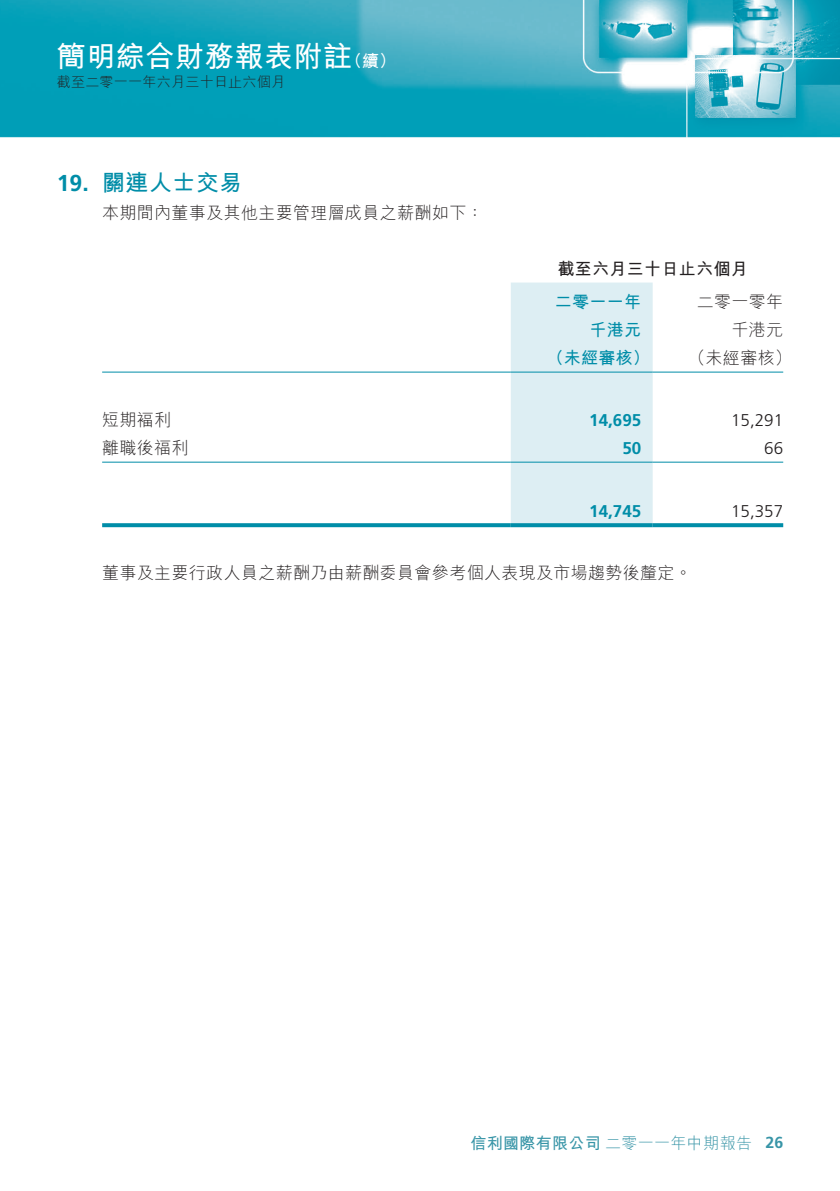
<style>
.page{position:relative;width:840px;height:1191px;background:#fff}
.page>*{position:absolute;margin:0;border:0;box-sizing:border-box;transform-origin:0 0}
.t1{font:700 29px "M Hei HK";letter-spacing:.02em;color:#fff}
.t2{font:700 23px "M Hei HK";letter-spacing:.02em;color:#008da8}
.t3{font:700 23px "Frutiger LT Std";color:#008da8}
.t4{font:300 17px "M Hei HK";letter-spacing:.02em;color:#231f20}
.t5{font:700 17px "M Hei HK";letter-spacing:.02em;color:#008da8}
.t6{font:300 17px "Frutiger LT Std";color:#231f20}
.t7{font:700 17px "Frutiger LT Std";color:#008da8}
.t8{font:700 17px "M Hei HK";letter-spacing:.02em;color:#231f20}
.t9{font:700 17px "M Hei HK";color:#fff}
.t10{font:300 16px "M Hei HK";letter-spacing:.02em;color:#3895a7}
.t11{font:700 16px "Frutiger LT Std";color:#3895a7}
.t12{font:300 14px "M Hei HK";letter-spacing:.02em;color:#231f20}
.s1{font-weight:700}
</style>
<div class="page">
<img style="left:0;top:0;width:839px;height:528px">
<div style="left:510px;top:282px;width:142px;height:241px;background:#ddeef3"></div>
<hr style="left:102px;top:371px;width:408px;height:1px;background:#008da8">
<hr style="left:510px;top:371px;width:142px;height:1px;background:#008da8">
<hr style="left:652px;top:371px;width:130px;height:1px;background:#008da8">
<hr style="left:102px;top:461px;width:408px;height:1px;background:#008da8">
<hr style="left:510px;top:461px;width:142px;height:1px;background:#008da8">
<hr style="left:652px;top:461px;width:130px;height:1px;background:#008da8">
<svg style="left:102px;top:523px;width:408px;height:4px;fill:#008da8"></svg>
<svg style="left:510px;top:523px;width:142px;height:4px"></svg>
<svg style="left:652px;top:523px;width:130px;height:4px"></svg>
<h1 class="t1" style="left:57px;top:35px;width:297px">簡明綜合財務報表附註</h1>
<p class="t12" style="left:57px;top:74px;width:230px">截至二零一一年六月三十日止六個月</p>
<p class="t9" style="left:345px;top:48px;width:52px">（續(</p>
<h2 class="t3" style="left:57px;top:169px;width:33px">19.</h2>
<h2 class="t2" style="left:102px;top:165px;width:142px">關連人士交易</h2>
<p class="t4" style="left:102px;top:204px;width:382px">本期間內董事及其他主要管理層成員之薪酬如下：</p>
<p class="t4" style="left:102px;top:411px;width:71px">短期褔利</p>
<p class="t4" style="left:102px;top:439px;width:88px">離職後福利</p>
<p class="t8" style="left:557px;top:256px;width:192px">截至六月三十日止六個月</p>
<p class="t4" style="left:696px;top:293px;width:88px">二零一零年</p>
<p class="t5" style="left:554px;top:290px;width:88px">二零一一年</p>
<p class="t5" style="left:589px;top:318px;width:53px">千港元</p>
<p class="t4" style="left:731px;top:321px;width:53px">千港元</p>
<p class="t5" style="left:546px;top:346px;width:105px">（未經審核）</p>
<p class="t4" style="left:688px;top:349px;width:105px">（未經審核(</p>
<p class="t7" style="left:589px;top:410px;width:53px">14,695</p>
<p class="t6" style="left:730px;top:411px;width:53px">15,291</p>
<p class="t7" style="left:622px;top:438px;width:20px">50</p>
<p class="t6" style="left:763px;top:439px;width:20px">66</p>
<p class="t7" style="left:589px;top:500px;width:53px">14,745</p>
<p class="t4" style="left:102px;top:564px;width:590px">董事及主要行政人員之薪酬乃由薪酬委員會參考個人表現及市場趨勢後釐定。</p>
<p class="t6" style="left:730px;top:501px;width:53px">15,357</p>
<p class="t10" style="left:470px;top:1134px;width:283px"><span class="s1">信利國際有限公司</span>二零一一年中期報告</p>
<p class="t11" style="left:765px;top:1132px;width:19px">26</p>
</div>
